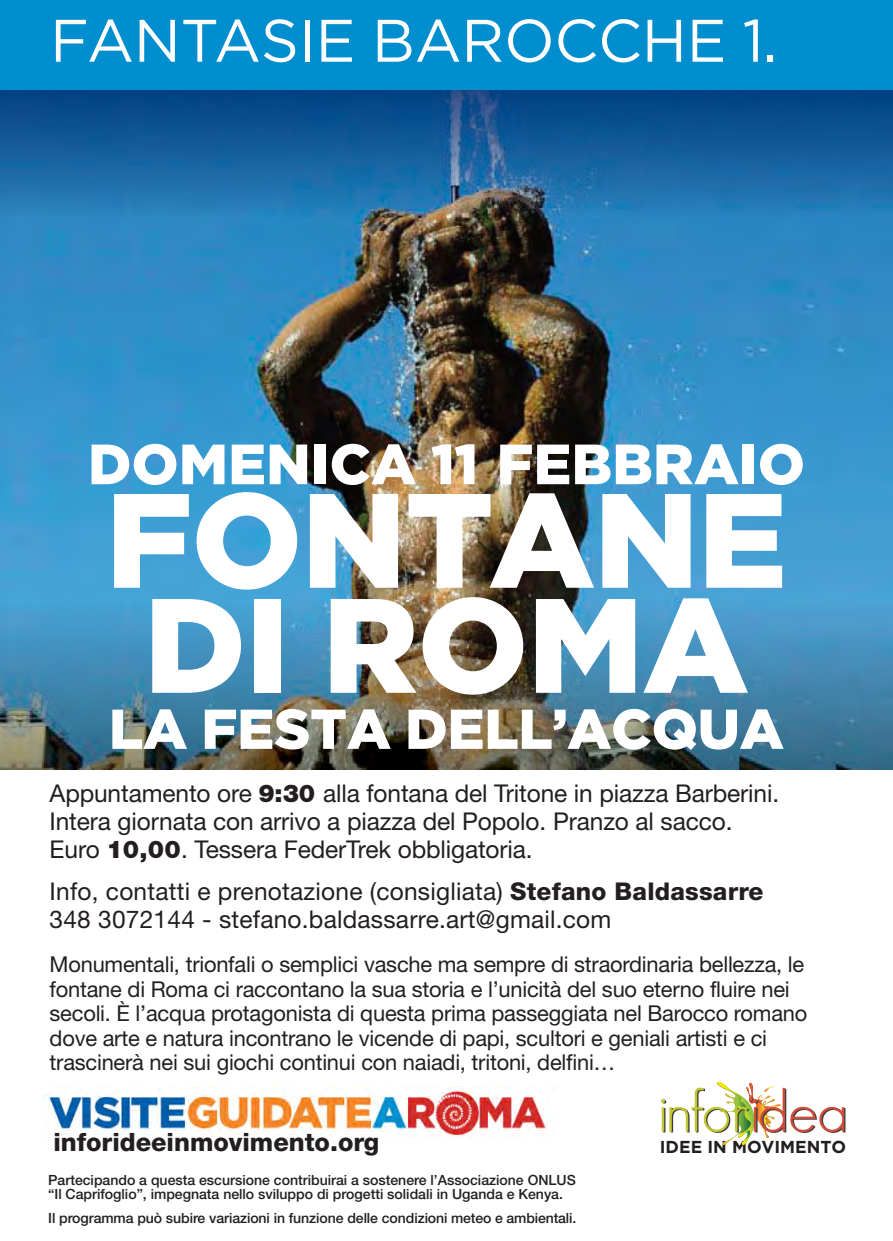
<style>
.page{position:relative;width:893px;height:1241px;background:#fff}
.page>*{position:absolute;margin:0;border:0;box-sizing:border-box;transform-origin:0 0}
.t1{font:900 133.88px/105px "Gotham";letter-spacing:-.005em;color:#fff}
.t2{font:59.85px "Gotham";letter-spacing:-.005em;color:#fff}
.t3{font:900 56.52px "Gotham";letter-spacing:.005em;color:#fff}
.t4{font:900 56px "Gotham";letter-spacing:-.005em;color:#fff}
.t5{font:800 25.38px "Helvetica Neue";color:#231f20}
.t6{font:24.5px/28px "Helvetica Neue";letter-spacing:-.005em;color:#231f20}
.t7{font:21.88px/24.5px "Helvetica Neue";letter-spacing:-.01em;color:#231f20}
.t8{font:700 17.32px "Gotham";color:#231f20}
.t9{font:500 14px/14px "Helvetica Neue";color:#231f20}
.s1{font-weight:900}
.s2{font-weight:800}
</style>
<div class="page">
<img style="left:0;top:89px;width:893px;height:511px">
<img style="left:0;top:89px;width:892px;height:129px">
<img style="left:0;top:769px;width:893px;height:1px">
<img style="left:0;top:600px;width:893px;height:169px">
<div style="left:0;top:0;width:893px;height:89px;background:#008ecf"></div>
<img style="left:661px;top:1082px;width:184px;height:64px">
<img style="left:45px;top:1086px;width:502px;height:52px">
<h2 class="t2" style="left:50px;top:7px;width:729px">FANTASIE BAROCCHE 1.</h2>
<h3 class="t3" style="left:88px;top:431px;width:718px">DOMENICA 11 FEBBRAIO</h3>
<h1 class="t1" style="left:106px;top:484px;width:683px">FONTANE<br>DI ROMA</h1>
<h3 class="t4" style="left:109px;top:696px;width:677px">LA FESTA DELL’ACQUA</h3>
<p class="t6" style="left:50px;top:781px;width:731px">Appuntamento ore <span class="s1">9:30</span> alla fontana del Tritone in piazza Barberini.<br>Intera giornata con arrivo a piazza del Popolo. Pranzo al sacco.<br>Euro <span class="s1">10,00</span>. Tessera FederTrek obbligatoria.</p>
<p class="t6" style="left:50px;top:879px;width:715px">Info, contatti e prenotazione (consigliata) <span class="s2">Stefano Baldassarre<br></span>348 3072144 - stefano.baldassarre.art@gmail.com</p>
<p class="t7" style="left:50px;top:954px;width:759px">Monumentali, trionfali o semplici vasche ma sempre di straordinaria bellezza, le fontane di Roma ci raccontano la sua storia e l’unicità del suo eterno fluire nei secoli. È l’acqua protagonista di questa prima passeggiata nel Barocco romano dove arte e natura incontrano le vicende di papi, scultori e geniali artisti e ci trascinerà nei sui giochi continui con naiadi, tritoni, delfini…</p>
<p class="t5" style="left:53px;top:1132px;width:327px">inforideeinmovimento.org</p>
<p class="t8" style="left:660px;top:1136px;width:188px">IDEE IN MOVIMENTO</p>
<p class="t9" style="left:48px;top:1174px;width:529px">Partecipando a questa escursione contribuirai a sostenere l’Associazione ONLUS “Il Caprifoglio”, impegnata nello sviluppo di progetti solidali in Uganda e Kenya.</p>
<p class="t9" style="left:48px;top:1211px;width:530px">Il programma può subire variazioni in funzione delle condizioni meteo e ambientali.</p>
</div>
